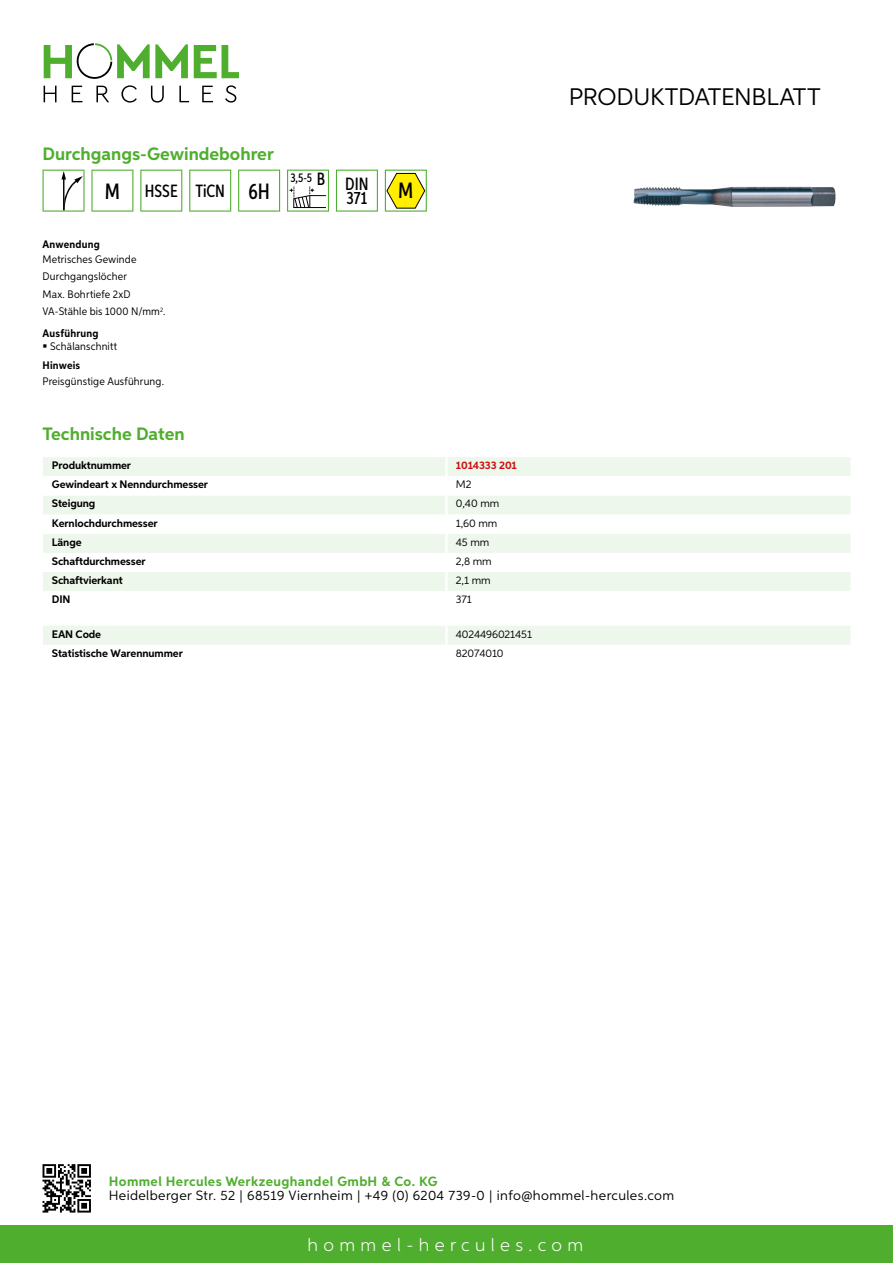
<style>
.page{position:relative;width:893px;height:1263px;background:#fff}
.page>*{position:absolute;margin:0;border:0;box-sizing:border-box;transform-origin:0 0}
.t1{font:24px "Aspira";letter-spacing:-.01em;color:#000}
.t2{font:500 22.2px "Aspira XX Nar";color:#000}
.t3{font:700 18px "Aspira";color:#50ae2f}
.t4{font:300 18px "Aspira";letter-spacing:.3em;color:#fff}
.t5{font:500 17.85px "Aspira XX Nar";color:#000}
.t6{font:13.5px "Aspira";letter-spacing:.03em;color:#000}
.t7{font:700 13.5px "Aspira";letter-spacing:.03em;color:#50ae2f}
.t8{font:500 12.6px "Aspira XX Nar";color:#000}
.t9{font:700 10.95px "Aspira";letter-spacing:-.01em;color:#000}
.t10{font:10.95px/17.5px "Aspira Nar";letter-spacing:.015em;color:#000}
.t11{font:10.95px "Aspira";letter-spacing:-.01em;color:#000}
.t12{font:700 10.95px "Aspira Nar";letter-spacing:.02em;color:#000}
.t13{font:700 10.95px "Aspira";letter-spacing:-.01em;color:#cd1013}
.s1{font-size:22.2px}
.s2{font-size:17.85px}
</style>
<div class="page">
<div style="left:0;top:1226px;width:893px;height:37px;background:#50ae2f"></div>
<svg style="left:43px;top:1164px;width:48px;height:48px"></svg>
<svg style="left:194px;top:45px;width:45px;height:33px"></svg>
<svg style="left:44px;top:43px;width:144px;height:36px"></svg>
<svg style="left:44px;top:86px;width:13px;height:16px"></svg>
<svg style="left:72px;top:86px;width:10px;height:16px"></svg>
<svg style="left:96px;top:86px;width:13px;height:16px"></svg>
<svg style="left:121px;top:85px;width:16px;height:18px"></svg>
<svg style="left:151px;top:86px;width:13px;height:17px"></svg>
<svg style="left:179px;top:86px;width:10px;height:16px"></svg>
<svg style="left:202px;top:86px;width:11px;height:16px"></svg>
<svg style="left:225px;top:85px;width:11px;height:18px"></svg>
<div style="left:43px;top:457px;width:807px;height:19px;background:#eef7eb"></div>
<svg style="left:43px;top:496px;width:807px;height:95px;fill:#eef7eb"></svg>
<hr style="left:445px;top:457px;width:3px;height:19px;background:#fff">
<hr style="left:445px;top:495px;width:3px;height:20px;background:#fff">
<hr style="left:445px;top:515px;width:3px;height:19px;background:#fff">
<hr style="left:445px;top:534px;width:3px;height:19px;background:#fff">
<hr style="left:445px;top:553px;width:3px;height:19px;background:#fff">
<hr style="left:445px;top:572px;width:3px;height:19px;background:#fff">
<div style="left:43px;top:626px;width:807px;height:19px;background:#eef7eb"></div>
<svg style="left:43px;top:170px;width:42px;height:42px"></svg>
<svg style="left:91px;top:170px;width:42px;height:42px"></svg>
<svg style="left:140px;top:170px;width:42px;height:42px"></svg>
<svg style="left:189px;top:170px;width:42px;height:42px"></svg>
<svg style="left:238px;top:170px;width:42px;height:42px"></svg>
<svg style="left:287px;top:170px;width:42px;height:42px"></svg>
<svg style="left:336px;top:170px;width:42px;height:42px"></svg>
<svg style="left:385px;top:170px;width:42px;height:42px"></svg>
<img style="left:633px;top:186px;width:203px;height:21px">
<h3 class="t3" style="left:43px;top:142px;width:233px">Durchgangs-Gewindebohrer</h3>
<h3 class="t5" style="left:105px;top:180px;width:167px"><span class="s1">M</span> HSSE TiCN <span class="s1">6H</span></h3>
<p class="t12" style="left:43px;top:237px;width:59px">Anwendung</p>
<p class="t10" style="left:43px;top:250px;width:125px">Metrisches Gewinde<br>Durchgangslöcher<br>Max. Bohrtiefe 2xD<br>VA-Stähle bis 1000 N/mm<sup>2</sup>.</p>
<p class="t12" style="left:43px;top:327px;width:58px">Ausführung</p>
<p class="t10" style="left:50px;top:337px;width:68px">Schälanschnitt</p>
<p class="t12" style="left:43px;top:359px;width:39px">Hinweis</p>
<p class="t10" style="left:43px;top:372px;width:123px">Preisgünstige Ausführung.</p>
<p class="t8" style="left:290px;top:169px;width:80px">3,5-5 <span class="s2">B DIN</span></p>
<h3 class="t5" style="left:347px;top:187px;width:22px">371</h3>
<h2 class="t2" style="left:398px;top:177px;width:17px">M</h2>
<h3 class="t3" style="left:43px;top:423px;width:144px">Technische Daten</h3>
<p class="t9" style="left:52px;top:459px;width:81px">Produktnummer</p>
<p class="t13" style="left:456px;top:459px;width:63px">1014333 201</p>
<p class="t9" style="left:52px;top:478px;width:158px">Gewindeart x Nenndurchmesser</p>
<p class="t11" style="left:456px;top:478px;width:17px">M2</p>
<p class="t9" style="left:52px;top:497px;width:45px">Steigung</p>
<p class="t11" style="left:456px;top:497px;width:45px">0,40 mm</p>
<p class="t9" style="left:52px;top:516px;width:107px">Kernlochdurchmesser</p>
<p class="t11" style="left:456px;top:516px;width:43px">1,60 mm</p>
<p class="t9" style="left:52px;top:535px;width:31px">Länge</p>
<p class="t11" style="left:456px;top:535px;width:35px">45 mm</p>
<p class="t9" style="left:52px;top:554px;width:95px">Schaftdurchmesser</p>
<p class="t11" style="left:456px;top:554px;width:37px">2,8 mm</p>
<p class="t9" style="left:52px;top:573px;width:72px">Schaftvierkant</p>
<p class="t11" style="left:456px;top:573px;width:36px">2,1 mm</p>
<p class="t9" style="left:52px;top:592px;width:20px">DIN</p>
<p class="t11" style="left:456px;top:593px;width:17px">371</p>
<p class="t9" style="left:52px;top:627px;width:51px">EAN Code</p>
<p class="t11" style="left:456px;top:627px;width:78px">4024496021451</p>
<p class="t9" style="left:52px;top:646px;width:132px">Statistische Warennummer</p>
<p class="t11" style="left:456px;top:646px;width:49px">82074010</p>
<h1 class="t1" style="left:569px;top:82px;width:253px">Produktdatenblatt</h1>
<p class="t7" style="left:109px;top:1172px;width:330px">Hommel Hercules Werkzeughandel GmbH &amp; Co. KG</p>
<p class="t6" style="left:109px;top:1187px;width:567px">Heidelberger Str. 52 | 68519 Viernheim | +49 (0) 6204 739-0 | info@hommel-hercules.com</p>
<h3 class="t4" style="left:307px;top:1234px;width:277px">hommel-hercules.com</h3>
</div>
